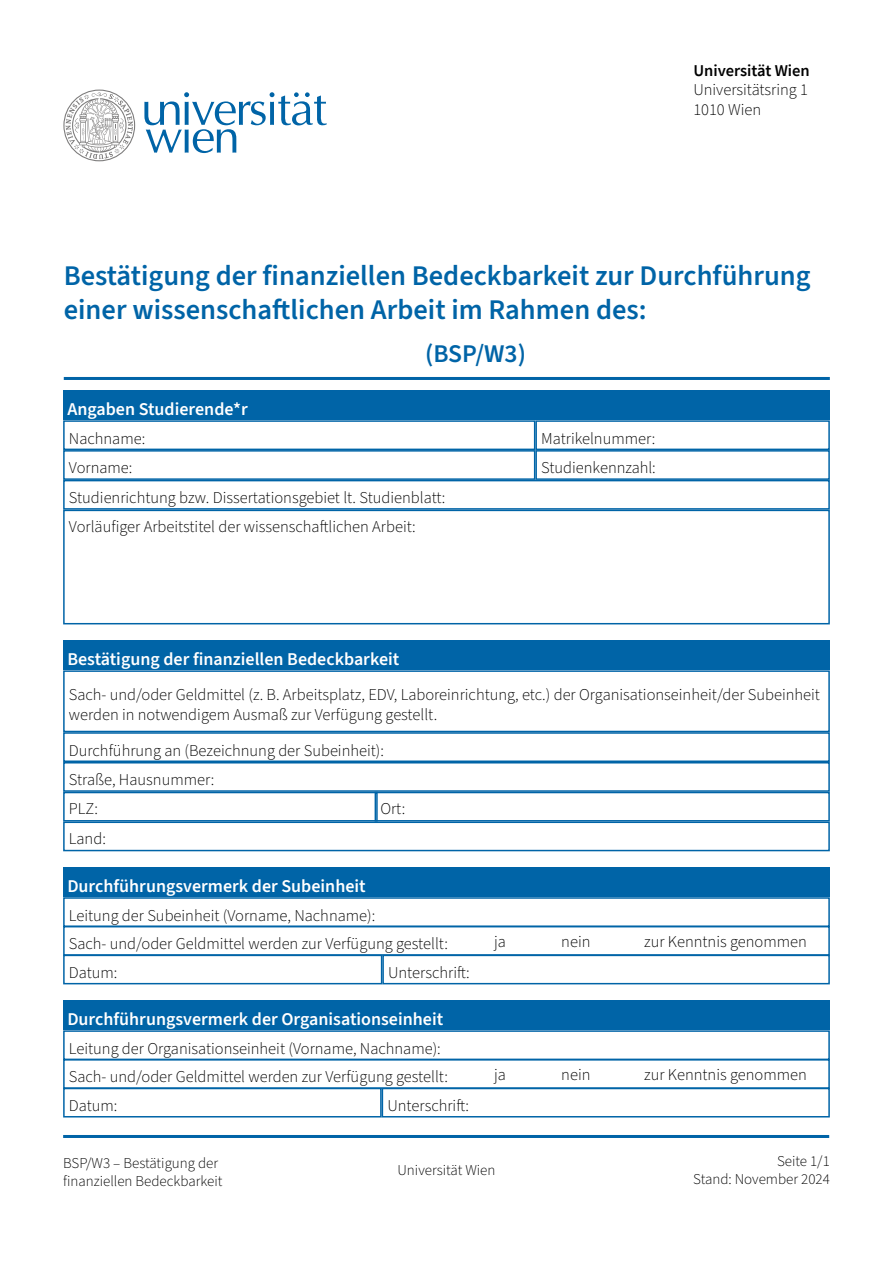
<style>
.page{position:relative;width:893px;height:1263px;background:#fff}
.page>*{position:absolute;margin:0;border:0;box-sizing:border-box;transform-origin:0 0}
.H1_-_Ueberschrift{font:600 28.5px/34.2px "Source Sans 3";color:#0064a7}
.H1_-_Ueberschrift-2{font:600 25.5px "Source Sans 3";color:#0064a7}
.H2_-_Ueberschrift{font:600 18px "Source Sans 3";color:#fff}
.P_-_Fließtext{font:300 16.5px/19.8px "Source Sans Pro";color:#000}
.t1{font:600 16.5px "Source Sans Pro";color:#000}
.t2{font:300 15px/18px "Source Sans Pro";color:#000}
</style>
<div class="page">
<svg style="left:63px;top:90px;width:72px;height:71px"></svg>
<svg style="left:144px;top:92px;width:183px;height:61px"></svg>
<hr style="left:63px;top:1135px;width:766px;height:3px;background:#0064a7">
<hr style="left:64px;top:377px;width:766px;height:3px;background:#0064a7">
<div style="left:63px;top:391px;width:767px;height:29px;background:#0064a7"></div>
<div style="left:63px;top:420px;width:472px;height:30px;border:2px solid #0064a7"></div>
<div style="left:63px;top:450px;width:472px;height:30px;border:2px solid #0064a7"></div>
<div style="left:63px;top:480px;width:767px;height:30px;border:2px solid #0064a7"></div>
<div style="left:63px;top:510px;width:767px;height:114px;border:2px solid #0064a7"></div>
<div style="left:535px;top:420px;width:295px;height:30px;border:2px solid #0064a7"></div>
<div style="left:535px;top:450px;width:295px;height:30px;border:2px solid #0064a7"></div>
<div style="left:63px;top:641px;width:767px;height:29px;background:#0064a7"></div>
<div style="left:63px;top:670px;width:767px;height:62px;border:2px solid #0064a7"></div>
<div style="left:63px;top:762px;width:767px;height:30px;border:2px solid #0064a7"></div>
<div style="left:63px;top:792px;width:315px;height:29px;border:2px solid #0064a7"></div>
<div style="left:375px;top:792px;width:455px;height:29px;border:2px solid #0064a7"></div>
<div style="left:63px;top:821px;width:767px;height:30px;border:2px solid #0064a7"></div>
<div style="left:63px;top:732px;width:767px;height:30px;border:2px solid #0064a7"></div>
<div style="left:63px;top:867px;width:767px;height:30px;background:#0064a7"></div>
<div style="left:63px;top:955px;width:319px;height:29px;border:2px solid #0064a7"></div>
<div style="left:382px;top:955px;width:448px;height:29px;border:2px solid #0064a7"></div>
<div style="left:63px;top:926px;width:767px;height:30px;border:2px solid #0064a7"></div>
<div style="left:63px;top:1000px;width:767px;height:30px;background:#0064a7"></div>
<div style="left:63px;top:1088px;width:319px;height:29px;border:2px solid #0064a7"></div>
<div style="left:382px;top:1088px;width:448px;height:29px;border:2px solid #0064a7"></div>
<div style="left:63px;top:1030px;width:767px;height:30px;border:2px solid #0064a7"></div>
<div style="left:63px;top:1059px;width:767px;height:30px;border:2px solid #0064a7"></div>
<p class="t1" style="left:693px;top:59px;width:118px">Universität Wien</p>
<p class="P_-_Fließtext" style="left:693px;top:80px;width:116px">Universitätsring 1<br>1010 Wien</p>
<h1 class="H1_-_Ueberschrift" style="left:64px;top:259px;width:748px">Bestätigung der finanziellen Bedeckbarkeit zur Durchführung einer wissenschaftlichen Arbeit im Rahmen des:</h1>
<h1 class="H1_-_Ueberschrift-2" style="left:425px;top:337px;width:102px">(BSP/W3)</h1>
<h2 class="H2_-_Ueberschrift" style="left:67px;top:397px;width:182px">Angaben Studierende*r</h2>
<p class="P_-_Fließtext" style="left:69px;top:429px;width:78px">Nachname:</p>
<p class="P_-_Fließtext" style="left:69px;top:459px;width:65px">Vorname:</p>
<p class="P_-_Fließtext" style="left:69px;top:488px;width:378px">Studienrichtung bzw. Dissertationsgebiet lt. Studienblatt:</p>
<p class="P_-_Fließtext" style="left:69px;top:517px;width:348px">Vorläufiger Arbeitstitel der wissenschaftlichen Arbeit:</p>
<p class="P_-_Fließtext" style="left:541px;top:429px;width:116px">Matrikelnummer:</p>
<p class="P_-_Fließtext" style="left:541px;top:459px;width:116px">Studienkennzahl:</p>
<h2 class="H2_-_Ueberschrift" style="left:67px;top:647px;width:333px">Bestätigung der finanziellen Bedeckbarkeit</h2>
<p class="P_-_Fließtext" style="left:69px;top:685px;width:753px">Sach- und/oder Geldmittel (z. B. Arbeitsplatz, EDV, Laboreinrichtung, etc.) der Organisationseinheit/der Subeinheit werden in notwendigem Ausmaß zur Verfügung gestellt.</p>
<p class="P_-_Fließtext" style="left:69px;top:741px;width:317px">Durchführung an (Bezeichnung der Subeinheit):</p>
<p class="P_-_Fließtext" style="left:69px;top:770px;width:147px">Straße, Hausnummer:</p>
<p class="P_-_Fließtext" style="left:69px;top:799px;width:31px">PLZ:</p>
<p class="P_-_Fließtext" style="left:380px;top:799px;width:26px">Ort:</p>
<p class="P_-_Fließtext" style="left:69px;top:829px;width:39px">Land:</p>
<h2 class="H2_-_Ueberschrift" style="left:67px;top:874px;width:300px">Durchführungsvermerk der Subeinheit</h2>
<p class="P_-_Fließtext" style="left:69px;top:906px;width:308px">Leitung der Subeinheit (Vorname, Nachname):</p>
<p class="P_-_Fließtext" style="left:69px;top:934px;width:380px">Sach- und/oder Geldmittel werden zur Verfügung gestellt:</p>
<p class="P_-_Fließtext" style="left:494px;top:932px;width:13px">ja</p>
<p class="P_-_Fließtext" style="left:561px;top:932px;width:31px">nein</p>
<p class="P_-_Fließtext" style="left:644px;top:932px;width:164px">zur Kenntnis genommen</p>
<p class="P_-_Fließtext" style="left:69px;top:963px;width:50px">Datum:</p>
<p class="P_-_Fließtext" style="left:388px;top:963px;width:83px">Unterschrift:</p>
<h2 class="H2_-_Ueberschrift" style="left:67px;top:1007px;width:377px">Durchführungsvermerk der Organisationseinheit</h2>
<p class="P_-_Fließtext" style="left:69px;top:1039px;width:373px">Leitung der Organisationseinheit (Vorname, Nachname):</p>
<p class="P_-_Fließtext" style="left:69px;top:1067px;width:380px">Sach- und/oder Geldmittel werden zur Verfügung gestellt:</p>
<p class="P_-_Fließtext" style="left:494px;top:1065px;width:13px">ja</p>
<p class="P_-_Fließtext" style="left:561px;top:1065px;width:31px">nein</p>
<p class="P_-_Fließtext" style="left:644px;top:1065px;width:164px">zur Kenntnis genommen</p>
<p class="P_-_Fließtext" style="left:69px;top:1096px;width:50px">Datum:</p>
<p class="P_-_Fließtext" style="left:387px;top:1096px;width:83px">Unterschrift:</p>
<p class="t2" style="left:63px;top:1154px;width:161px">BSP/W3 – Bestätigung der finanziellen Bedeckbarkeit</p>
<p class="t2" style="left:693px;top:1152px;width:138px;text-align:right">Seite 1/1<br>Stand: November 2024</p>
<p class="t2" style="left:397px;top:1161px;width:99px">Universität Wien</p>
</div>
